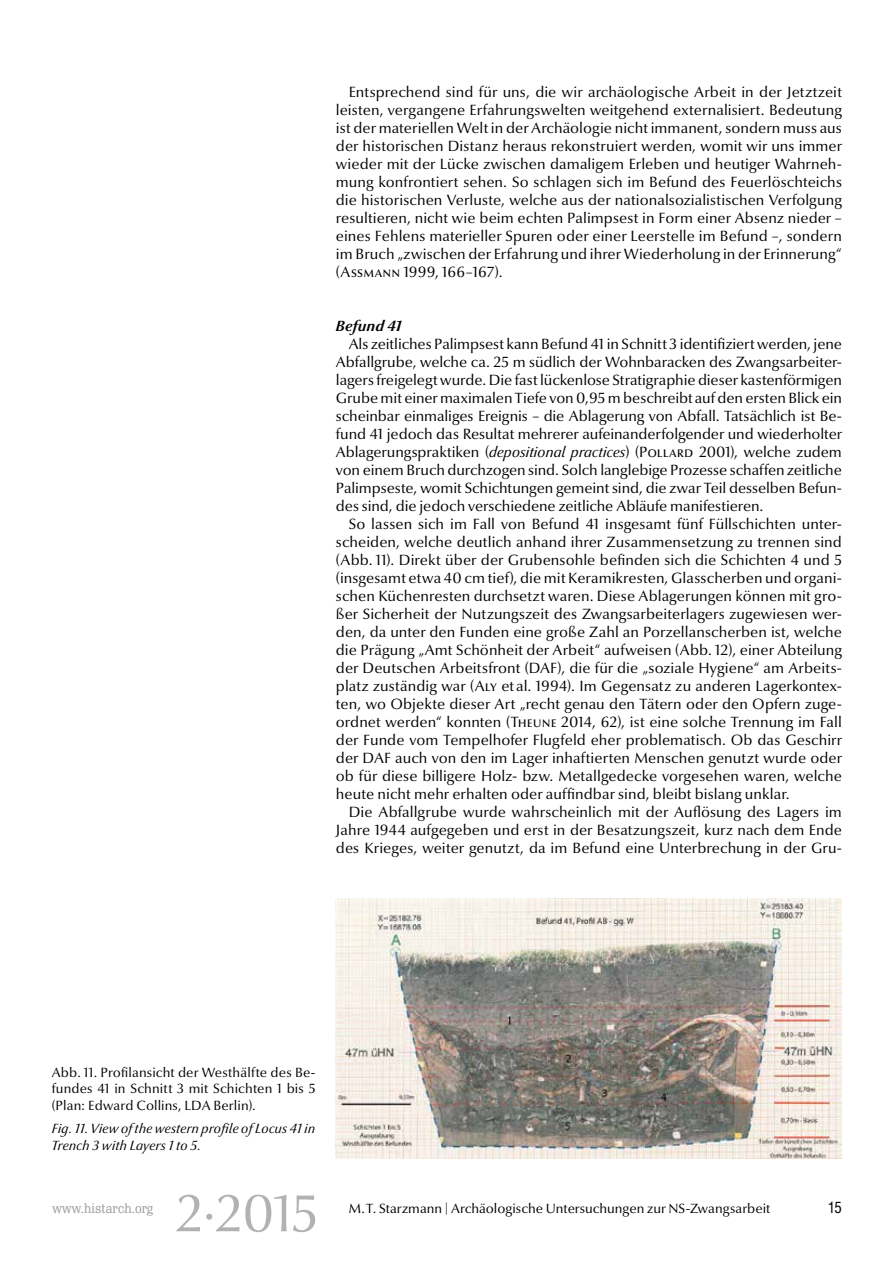
<style>
.page{position:relative;width:893px;height:1263px;background:#fff}
.page>*{position:absolute;margin:0;border:0;box-sizing:border-box;transform-origin:0 0}
.t1{font:52.5px "Optima Nova LT Pro";color:#b1b2b3}
.t2{font:15px/18px "Optima Nova LT Pro";color:#000;text-align:justify}
.t3{font:italic 700 15px "Optima Nova LT Pro";letter-spacing:.015em;color:#000}
.t4{font:condensed 15px "Swiss 721 BT";color:#000}
.t5{font:13.5px/16.2px "Optima Nova LT Pro";letter-spacing:.005em;color:#000;text-align:justify}
.t6{font:italic 13.5px/16.2px "Optima Nova LT Pro";letter-spacing:.015em;color:#000}
.t7{font:13.5px "Schadow BT";color:#9c9c9d}
.s1{font-style:italic}
</style>
<div class="page">
<img style="left:336px;top:898px;width:506px;height:260px">
<p class="t2" style="left:336px;top:82px;width:508px;text-indent:13px">Entsprechend sind für uns, die wir archäologische Arbeit in der Jetztzeit leisten, vergangene Erfahrungswelten weitgehend externalisiert. Bedeutung ist der materiellen Welt in der Archäologie nicht immanent, sondern muss aus der historischen Distanz heraus rekonstruiert werden, womit wir uns immer wieder mit der Lücke zwischen damaligem Erleben und heutiger Wahrneh&shy;mung konfrontiert sehen. So schlagen sich im Befund des Feuerlöschteichs die historischen Verluste, welche aus der nationalsozialistischen Verfolgung resultieren, nicht wie beim echten Palimpsest in Form einer Absenz nieder – eines Fehlens materieller Spuren oder einer Leerstelle im Befund –, sondern im Bruch „zwischen der Erfahrung und ihrer Wiederholung in der Erinnerung“ (Assmann 1999, 166–167).</p>
<p class="t3" style="left:336px;top:316px;width:68px">Befund 41</p>
<p class="t2" style="left:336px;top:334px;width:508px;text-indent:13px">Als zeitliches Palimpsest kann Befund 41 in Schnitt 3 identifiziert werden, jene Abfallgrube, welche ca. 25 m südlich der Wohnbaracken des Zwangsarbeiter&shy;lagers freigelegt wurde. Die fast lückenlose Stratigraphie dieser kastenförmigen Grube mit einer maximalen Tiefe von 0,95 m beschreibt auf den ersten Blick ein scheinbar einmaliges Ereignis – die Ablagerung von Abfall. Tatsächlich ist Be&shy;fund 41 jedoch das Resultat mehrerer aufeinanderfolgender und wiederholter Ablagerungspraktiken (<span class="s1">depositional practices</span>) (Pollard 2001), welche zudem von einem Bruch durchzogen sind. Solch langlebige Prozesse schaffen zeitliche Palimpseste, womit Schichtungen gemeint sind, die zwar Teil desselben Befun&shy;des sind, die jedoch verschiedene zeitliche Abläufe manifestieren.</p>
<p class="t2" style="left:336px;top:514px;width:508px;text-indent:13px">So lassen sich im Fall von Befund 41 insgesamt fünf Füllschichten unter&shy;scheiden, welche deutlich anhand ihrer Zusammensetzung zu trennen sind (Abb. 11). Direkt über der Grubensohle befinden sich die Schichten 4 und 5 (insgesamt etwa 40 cm tief), die mit Keramikresten, Glasscherben und organi&shy;schen Küchenresten durchsetzt waren. Diese Ablagerungen können mit gro&shy;ßer Sicherheit der Nutzungszeit des Zwangsarbeiterlagers zugewiesen wer&shy;den, da unter den Funden eine große Zahl an Porzellanscherben ist, welche die Prägung „Amt Schönheit der Arbeit“ aufweisen (Abb. 12), einer Abteilung der Deutschen Arbeitsfront (DAF), die für die „soziale Hygiene“ am Arbeits&shy;platz zuständig war (Aly et al. 1994). Im Gegensatz zu anderen Lagerkontex&shy;ten, wo Objekte dieser Art „recht genau den Tätern oder den Opfern zuge&shy;ordnet werden“ konnten (Theune 2014, 62), ist eine solche Trennung im Fall der Funde vom Tempelhofer Flugfeld eher problematisch. Ob das Geschirr der DAF auch von den im Lager inhaftierten Menschen genutzt wurde oder ob für diese billigere Holz- bzw. Metallgedecke vorgesehen waren, welche heute nicht mehr erhalten oder auffindbar sind, bleibt bislang unklar.</p>
<p class="t2" style="left:336px;top:802px;width:508px;text-indent:13px">Die Abfallgrube wurde wahrscheinlich mit der Auflösung des Lagers im Jahre 1944 aufgegeben und erst in der Besatzungszeit, kurz nach dem Ende des Krieges, weiter genutzt, da im Befund eine Unterbrechung in der Gru-</p>
<p class="t5" style="left:52px;top:1064px;width:265px">Abb. 11. Profilansicht der Westhälfte des Be&shy;fundes 41 in Schnitt 3 mit Schichten 1 bis 5 (Plan: Edward Collins, LDA Berlin).</p>
<p class="t6" style="left:52px;top:1120px;width:265px">Fig. 11. View of the western profile of Locus 41 in<br>Trench 3 with Layers 1 to 5.</p>
<h1 class="t1" style="left:176px;top:1180px;width:144px">2·2015</h1>
<p class="t7" style="left:53px;top:1199px;width:102px">www.histarch.org</p>
<p class="t5" style="left:349px;top:1200px;width:423px">M.T. Starzmann | Archäologische Untersuchungen zur NS-Zwangsarbeit</p>
<p class="t4" style="left:828px;top:1198px;width:16px">15</p>
</div>
